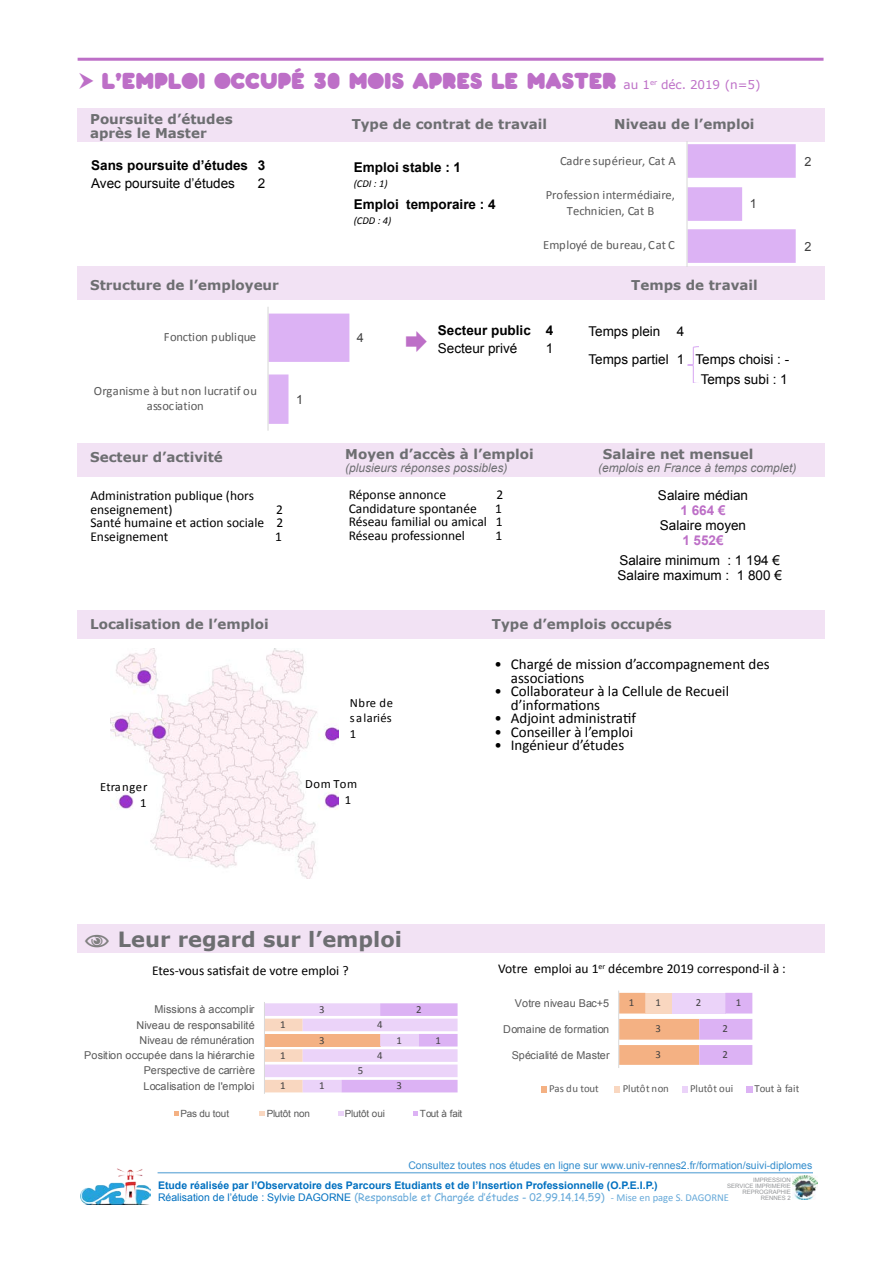
<style>
.page{position:relative;width:893px;height:1263px;background:#fff}
.page>*{position:absolute;margin:0;border:0;box-sizing:border-box;transform-origin:0 0}
.t1{font:22.5px "Pochoir Pleine";letter-spacing:-.01em;color:#bd6fc7}
.t2{font:700 21px "Verdana";color:#6d6e71}
.t3{font:15px/13.5px "Calibri";color:#000}
.t4{font:13.5px/13.5px "Calibri";color:#000;text-align:justify}
.t5{font:700 13.5px/13.5px "Verdana";color:#6d6e71}
.t6{font:13.5px/28.5px "Arial";color:#000}
.t7{font:700 13.5px "Arial";color:#000}
.t8{font:700 13.5px "Arial";color:#bd6fc7}
.t9{font:12.6px/15.5px "Calibri";color:#595959;text-align:center}
.t10{font:12.6px/15.8px "Calibri";letter-spacing:.025em;color:#000;text-align:justify}
.t11{font:12.6px "Arial";color:#404040}
.t12{font:italic 12px "Arial";color:#6d6e71}
.t13{font:10.8px/15.3px "Arial";color:#595959;text-align:right}
.t14{font:10.8px "Calibri";color:#595959}
.t15{font:10.8px "Calibri";color:#404040}
.t16{font:10.5px "Comic Sans MS";color:#66a9d9}
.t17{font:700 10.5px "Arial";color:#0070c0}
.t18{font:10.5px "Arial";color:#338dcd}
.t19{font:italic 10.5px "Calibri";color:#000}
.t20{font:9.9px "Arial";letter-spacing:-.01em;color:#595959}
.t21{font:6px/6px "Arial";color:#939598;text-align:right}
.s1{font-family:"Verdana";font-size:12px}
.s2{font-family:"Arial";color:#0070c0}
.s3{font-family:"Calibri"}
</style>
<div class="page">
<hr style="left:158px;top:1172px;width:655px;height:1px;background:#80b8df">
<img style="left:792px;top:1175px;width:25px;height:25px">
<img style="left:81px;top:1168px;width:70px;height:36px">
<hr style="left:78px;top:58px;width:745px;height:3px;background:#bd6fc7">
<div style="left:77px;top:108px;width:748px;height:34px;background:#f2e2f4"></div>
<div style="left:77px;top:267px;width:748px;height:33px;background:#f2e2f4"></div>
<div style="left:77px;top:443px;width:748px;height:34px;background:#f2e2f4"></div>
<div style="left:77px;top:610px;width:748px;height:29px;background:#f2e2f4"></div>
<div style="left:77px;top:924px;width:748px;height:29px;background:#f2e2f4"></div>
<svg style="left:687px;top:346px;width:11px;height:37px"></svg>
<svg style="left:269px;top:314px;width:80px;height:110px"></svg>
<hr style="left:267px;top:307px;width:2px;height:124px;background:#d9d9d9">
<svg style="left:619px;top:993px;width:133px;height:72px;background:#eec3c6"></svg>
<hr style="left:618px;top:990px;width:1px;height:78px;background:#d9d9d9">
<svg style="left:541px;top:1086px;width:5px;height:7px"></svg>
<svg style="left:615px;top:1086px;width:5px;height:7px"></svg>
<svg style="left:682px;top:1086px;width:5px;height:7px"></svg>
<div style="left:746px;top:1086px;width:6px;height:7px;background:#dcb2f4"></div>
<svg style="left:265px;top:1003px;width:193px;height:89px;background:#edd1ea"></svg>
<hr style="left:264px;top:1002px;width:1px;height:92px;background:#d9d9d9">
<svg style="left:174px;top:1111px;width:4px;height:5px"></svg>
<svg style="left:259px;top:1111px;width:6px;height:5px"></svg>
<svg style="left:338px;top:1111px;width:5px;height:5px"></svg>
<svg style="left:413px;top:1111px;width:5px;height:5px"></svg>
<svg style="left:687px;top:144px;width:109px;height:119px"></svg>
<hr style="left:686px;top:142px;width:1px;height:125px;background:#d9d9d9">
<img style="left:110px;top:649px;width:228px;height:230px">
<h1 class="t1" style="left:102px;top:67px;width:661px">L’EMPLOI OCCUPÉ 30 MOIS APRES LE MASTER <span class="s1">au 1</span><sup>er</sup> <span class="s1">déc. 2019 (n=5)</span></h1>
<p class="t5" style="left:90px;top:112px;width:144px">Poursuite d’études après le Master</p>
<p class="t5" style="left:352px;top:117px;width:197px">Type de contrat de travail</p>
<p class="t5" style="left:614px;top:117px;width:142px">Niveau de l’emploi</p>
<p class="t7" style="left:91px;top:157px;width:176px">Sans poursuite d’études 3</p>
<p class="t6" style="left:91px;top:169px;width:145px">Avec poursuite d’études</p>
<p class="t6" style="left:258px;top:169px;width:9px">2</p>
<p class="t7" style="left:354px;top:158px;width:109px">Emploi stable : 1</p>
<p class="t19" style="left:354px;top:176px;width:35px">(CDI : 1)</p>
<p class="t7" style="left:354px;top:195px;width:143px">Emploi temporaire : 4</p>
<p class="t19" style="left:354px;top:213px;width:39px">(CDD : 4)</p>
<p class="t9" style="left:560px;top:153px;width:117px">Cadre supérieur, Cat A</p>
<p class="t9" style="left:546px;top:187px;width:131px">Profession intermédiaire,<br>Technicien, Cat B</p>
<p class="t9" style="left:543px;top:238px;width:133px">Employé de bureau, Cat C</p>
<p class="t11" style="left:750px;top:195px;width:9px">1</p>
<p class="t11" style="left:804px;top:153px;width:9px">2</p>
<p class="t11" style="left:804px;top:238px;width:9px">2</p>
<p class="t5" style="left:90px;top:278px;width:190px">Structure de l’employeur</p>
<p class="t5" style="left:631px;top:278px;width:128px">Temps de travail</p>
<p class="t9" style="left:164px;top:329px;width:94px">Fonction publique</p>
<p class="t9" style="left:94px;top:383px;width:165px">Organisme à but non lucratif ou association</p>
<p class="t11" style="left:296px;top:391px;width:9px">1</p>
<p class="t11" style="left:357px;top:329px;width:9px">4</p>
<p class="t7" style="left:438px;top:321px;width:117px">Secteur public 4</p>
<p class="t6" style="left:438px;top:334px;width:81px">Secteur privé</p>
<p class="t6" style="left:546px;top:334px;width:9px">1</p>
<p class="t6" style="left:588px;top:317px;width:202px">Temps plein 4<br>Temps partiel 1 Temps choisi : -</p>
<p class="t6" style="left:701px;top:365px;width:89px">Temps subi : 1</p>
<p class="t5" style="left:90px;top:450px;width:134px">Secteur d’activité</p>
<p class="t5" style="left:345px;top:447px;width:190px">Moyen d’accès à l’emploi</p>
<p class="t12" style="left:345px;top:460px;width:164px">(plusieurs réponses possibles)</p>
<p class="t5" style="left:603px;top:447px;width:152px">Salaire net mensuel</p>
<p class="t12" style="left:598px;top:460px;width:200px">(emplois en France à temps complet)</p>
<p class="t4" style="left:90px;top:489px;width:165px">Administration publique (hors enseignement)</p>
<p class="t4" style="left:90px;top:502px;width:194px;text-indent:186px">2<br>Santé humaine et action sociale 2<br>Enseignement</p>
<p class="t4" style="left:275px;top:529px;width:8px">1</p>
<p class="t4" style="left:349px;top:488px;width:99px">Réponse annonce</p>
<p class="t4" style="left:496px;top:488px;width:8px">2</p>
<p class="t4" style="left:349px;top:501px;width:130px">Candidature spontanée</p>
<p class="t4" style="left:349px;top:501px;width:155px;text-indent:146px">1<br>Réseau familial ou amical 1<br>Réseau professionnel</p>
<p class="t4" style="left:496px;top:528px;width:8px">1</p>
<p class="t6" style="left:658px;top:481px;width:92px">Salaire médian</p>
<p class="t8" style="left:680px;top:501px;width:47px">1 664 €</p>
<p class="t6" style="left:660px;top:511px;width:88px">Salaire moyen</p>
<p class="t8" style="left:682px;top:531px;width:43px">1 552€</p>
<p class="t6" style="left:617px;top:553px;width:166px;line-height:15px">Salaire minimum : 1 194 €<br>Salaire maximum : 1 800 €</p>
<p class="t5" style="left:90px;top:617px;width:180px">Localisation de l’emploi</p>
<p class="t10" style="left:350px;top:695px;width:45px">Nbre de salariés 1</p>
<p class="t10" style="left:100px;top:779px;width:49px;text-align:right">Etranger<br>1</p>
<p class="t10" style="left:345px;top:776px;width:14px;text-indent:-40px">Dom Tom<br>1</p>
<p class="t5" style="left:492px;top:617px;width:181px">Type d’emplois occupés</p>
<p class="t3" style="left:511px;top:658px;width:260px;text-indent:-16px">• Chargé de mission d’accompagnement des associations</p>
<p class="t3" style="left:511px;top:685px;width:220px;text-indent:-16px">• Collaborateur à la Cellule de Recueil d’informations</p>
<p class="t3" style="left:494px;top:712px;width:143px">• Adjoint administratif</p>
<p class="t3" style="left:494px;top:725px;width:140px">• Conseiller à l’emploi</p>
<p class="t3" style="left:494px;top:739px;width:131px">• Ingénieur d’études</p>
<h2 class="t2" style="left:118px;top:924px;width:286px">Leur regard sur l’emploi</h2>
<p class="t4" style="left:152px;top:964px;width:198px">Etes-vous satisfait de votre emploi ?</p>
<p class="t4" style="left:498px;top:962px;width:289px">Votre emploi au 1<sup>er</sup> décembre 2019 correspond-il à :</p>
<p class="t13" style="left:84px;top:1002px;width:172px">Missions à accomplir<br>Niveau de responsabilité<br>Niveau de rémunération<br>Position occupée dans la hiérarchie<br>Perspective de carrière<br>Localisation de l'emploi</p>
<p class="t20" style="left:180px;top:1107px;width:50px">Pas du tout</p>
<p class="t20" style="left:267px;top:1107px;width:45px">Plutôt non</p>
<p class="t20" style="left:345px;top:1107px;width:41px">Plutôt oui</p>
<p class="t20" style="left:420px;top:1107px;width:44px">Tout à fait</p>
<p class="t15" style="left:416px;top:1003px;width:7px">2</p>
<p class="t15" style="left:319px;top:1003px;width:7px">3</p>
<p class="t15" style="left:280px;top:1018px;width:7px">1</p>
<p class="t15" style="left:280px;top:1048px;width:7px">1</p>
<p class="t15" style="left:280px;top:1079px;width:7px">1</p>
<p class="t15" style="left:377px;top:1018px;width:7px">4</p>
<p class="t15" style="left:319px;top:1033px;width:7px">3</p>
<p class="t15" style="left:397px;top:1033px;width:7px">1</p>
<p class="t15" style="left:435px;top:1033px;width:7px">1</p>
<p class="t15" style="left:377px;top:1048px;width:7px">4</p>
<p class="t15" style="left:358px;top:1064px;width:7px">5</p>
<p class="t15" style="left:397px;top:1079px;width:7px">3</p>
<p class="t15" style="left:319px;top:1079px;width:7px">1</p>
<p class="t13" style="left:515px;top:995px;width:96px">Votre niveau Bac+5</p>
<p class="t13" style="left:503px;top:1021px;width:107px">Domaine de formation</p>
<p class="t13" style="left:512px;top:1047px;width:100px">Spécialité de Master</p>
<p class="t14" style="left:549px;top:1082px;width:51px">Pas du tout</p>
<p class="t14" style="left:623px;top:1082px;width:48px">Plutôt non</p>
<p class="t14" style="left:690px;top:1082px;width:44px">Plutôt oui</p>
<p class="t14" style="left:754px;top:1082px;width:47px">Tout à fait</p>
<p class="t15" style="left:656px;top:996px;width:7px">1</p>
<p class="t15" style="left:696px;top:996px;width:7px">2</p>
<p class="t15" style="left:736px;top:996px;width:7px">1</p>
<p class="t15" style="left:722px;top:1022px;width:7px">2</p>
<p class="t15" style="left:722px;top:1048px;width:7px">2</p>
<p class="t15" style="left:629px;top:996px;width:7px">1</p>
<p class="t15" style="left:656px;top:1022px;width:7px">3</p>
<p class="t15" style="left:656px;top:1048px;width:7px">3</p>
<p class="t18" style="left:408px;top:1158px;width:405px">Consultez toutes nos études en ligne sur www.univ-rennes2.fr/formation/suivi-diplomes</p>
<p class="t17" style="left:158px;top:1178px;width:501px">Etude réalisée par l’Observatoire des Parcours Etudiants et de l’Insertion Professionnelle (O.P.E.I.P.)</p>
<p class="t16" style="left:158px;top:1190px;width:572px"><span class="s2">Réalisation de l’étude : Sylvie DAGORNE</span> (Responsable et Chargée d’études - 02.99.14.14.59) <span class="s3">- Mise en page S. DAGORNE</span></p>
<p class="t21" style="left:727px;top:1177px;width:65px">IMPRESSION<br>SERVICE IMPRIMERIE<br>REPROGRAPHIE<br>RENNES 2</p>
</div>
